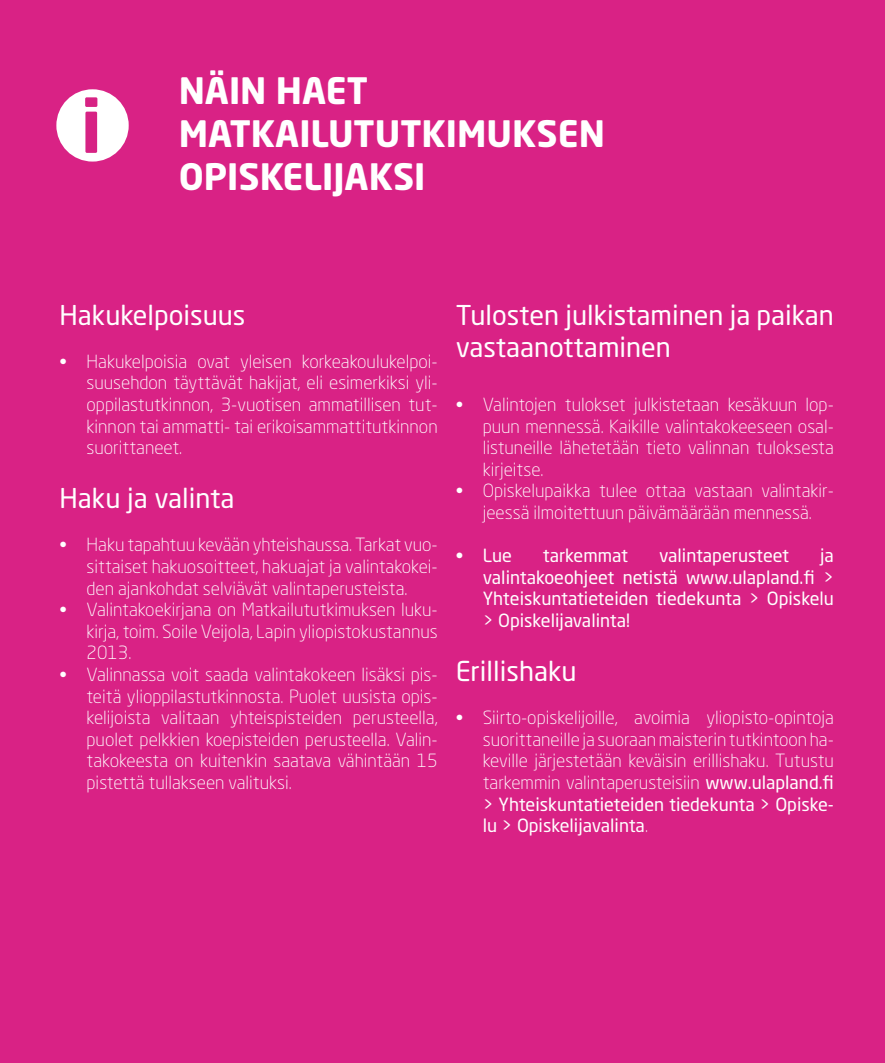
<style>
.page{position:relative;width:885px;height:1063px;background:#fff}
.page>*{position:absolute;margin:0;border:0;box-sizing:border-box;transform-origin:0 0}
.t1{font:700 72px "Neo Sans Std";color:#d72284}
.t2{font:700 36px/43.2px "Neo Sans Std";color:#fff}
.t3{font:27px/32.4px "Neo Sans Std";color:#fff}
.t4{font:300 18px/21.6px "Neo Sans Std";color:#fff;text-align:justify}
.t5{font:18px/21.6px "Neo Sans Std";color:#fff;text-align:justify}
.s1{font-weight:400}
</style>
<div class="page">
<div style="left:0;top:0;width:884px;height:1063px;background:#d92285"></div>
<div style="left:56px;top:89px;width:73px;height:73px;background:#fff;border-radius:50%"></div>
<h1 class="t1" style="left:81px;top:80px;width:22px">I</h1>
<h2 class="t2" style="left:179px;top:68px;width:427px">NÄIN HAET<br>MATKAILUTUTKIMUKSEN<br>OPISKELIJAKSI</h2>
<h3 class="t3" style="left:60px;top:298px;width:187px">Hakukelpoisuus</h3>
<p class="t4" style="left:87px;top:350px;width:352px;text-indent:-27px">• Hakukelpoisia ovat yleisen korkeakoulukelpoi&shy;suusehdon täyttävät hakijat, eli esimerkiksi yli&shy;oppilastutkinnon, 3-vuotisen ammatillisen tut&shy;kinnon tai ammatti- tai erikoisammattitutkinnon suorittaneet.</p>
<h3 class="t3" style="left:60px;top:482px;width:176px">Haku ja valinta</h3>
<p class="t4" style="left:87px;top:534px;width:352px;text-indent:-27px">• Haku tapahtuu kevään yhteishaussa. Tarkat vuo&shy;sittaiset hakuosoitteet, hakuajat ja valintakokei&shy;den ajankohdat selviävät valintaperusteista.</p>
<p class="t4" style="left:87px;top:599px;width:352px;text-indent:-27px">• Valintakoekirjana on Matkailututkimuksen luku&shy;kirja, toim. Soile Veijola, Lapin yliopistokustannus 2013.</p>
<p class="t4" style="left:87px;top:664px;width:352px;text-indent:-27px">• Valinnassa voit saada valintakokeen lisäksi pis&shy;teitä ylioppilastutkinnosta. Puolet uusista opis&shy;kelijoista valitaan yhteispisteiden perusteella, puolet pelkkien koepisteiden perusteella. Valin&shy;takokeesta on kuitenkin saatava vähintään 15 pistettä tullakseen valituksi.</p>
<h3 class="t3" style="left:455px;top:298px;width:379px">Tulosten julkistaminen ja paikan vastaanottaminen</h3>
<p class="t4" style="left:482px;top:394px;width:352px;text-indent:-27px">• Valintojen tulokset julkistetaan kesäkuun lop&shy;puun mennessä. Kaikille valintakokeeseen osal&shy;listuneille lähetetään tieto valinnan tuloksesta kirjeitse.</p>
<p class="t4" style="left:455px;top:480px;width:379px;text-align:center">• Opiskelupaikka tulee ottaa vastaan valintakir&shy;jeessä ilmoitettuun päivämäärään mennessä.</p>
<p class="t5" style="left:455px;top:545px;width:58px">• Lue</p>
<p class="t5" style="left:543px;top:545px;width:87px">tarkemmat</p>
<p class="t5" style="left:659px;top:545px;width:132px">valintaperusteet</p>
<p class="t5" style="left:482px;top:545px;width:352px;text-indent:337px">ja valintakoeohjeet netistä www.ulapland.fi &gt; Yhteiskuntatieteiden tiedekunta &gt; Opiskelu &gt; Opiskelijavalinta!</p>
<h3 class="t3" style="left:455px;top:655px;width:122px">Erillishaku</h3>
<p class="t4" style="left:482px;top:707px;width:352px;text-indent:-27px">• Siirto-opiskelijoille, avoimia yliopisto-opintoja suorittaneille ja suoraan maisterin tutkintoon ha&shy;keville järjestetään keväisin erillishaku. Tutustu tarkemmin valintaperusteisiin <span class="s1">www. ulapland.fi &gt; Yhteiskuntatieteiden tiedekunta &gt; Opiske&shy;lu &gt; Opiskelijavalinta</span>.</p>
</div>
